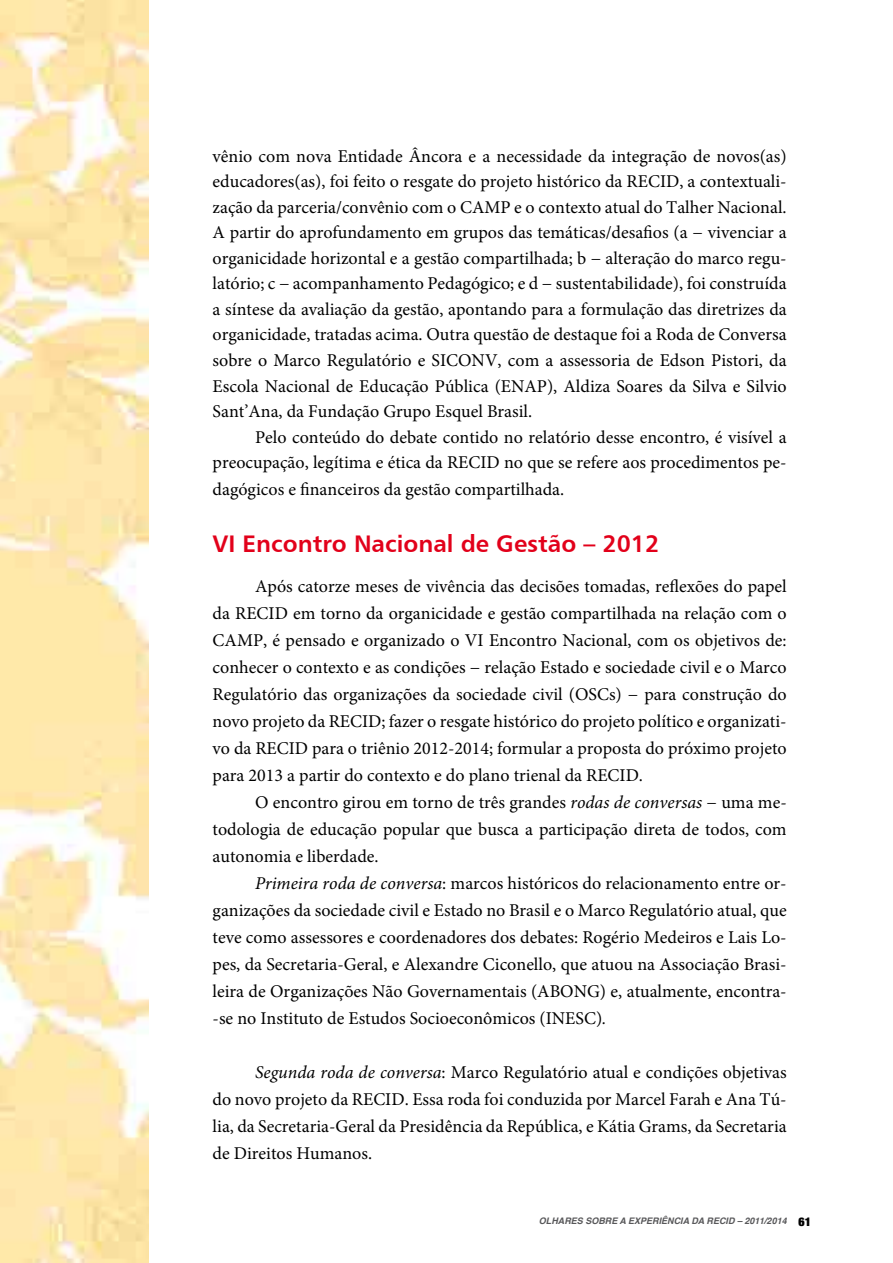
<style>
.page{position:relative;width:893px;height:1263px;background:#fff}
.page>*{position:absolute;margin:0;border:0;box-sizing:border-box;transform-origin:0 0}
.t1{font:24px "Humanist 777 BT Bold B";color:#e2001a}
.t2{font:18px/27px "Minion Pro";color:#000;text-align:justify}
.t3{font:italic 700 9px "Helvetica";color:#58585a}
.s1{font-style:italic}
.s2{font-family:"Helvetica Neue LT Std";font-weight:900;font-style:normal;font-stretch:condensed;font-size:12px;color:#000}
</style>
<div class="page">
<img style="left:0;top:0;width:149px;height:1263px">
<p class="t2" style="left:213px;top:143px;width:576px;line-height:25.5px">vênio com nova Entidade Âncora e a necessidade da integração de novos(as) educadores(as), foi feito o resgate do projeto histórico da RECID, a contextuali&shy;zação da parceria/convênio com o CAMP e o contexto atual do Talher Nacional.<br>A partir do aprofundamento em grupos das temáticas/desafios (a − vivenciar a organicidade horizontal e a gestão compartilhada; b − alteração do marco regu&shy;latório; c − acompanhamento Pedagógico; e d − sustentabilidade), foi construída a síntese da avaliação da gestão, apontando para a formulação das diretrizes da organicidade, tratadas acima. Outra questão de destaque foi a Roda de Conversa sobre o Marco Regulatório e SICONV, com a assessoria de Edson Pistori, da Escola Nacional de Educação Pública (ENAP), Aldiza Soares da Silva e Silvio Sant’Ana, da Fundação Grupo Esquel Brasil.</p>
<p class="t2" style="left:213px;top:424px;width:575px;line-height:26.2px;text-indent:43px">Pelo conteúdo do debate contido no relatório desse encontro, é visível a preocupação, legítima e ética da RECID no que se refere aos procedimentos pe&shy;dagógicos e financeiros da gestão compartilhada.</p>
<h1 class="t1" style="left:213px;top:528px;width:448px">VI Encontro Nacional de Gestão – 2012</h1>
<p class="t2" style="left:213px;top:572px;width:576px;text-indent:43px">Após catorze meses de vivência das decisões tomadas, reflexões do papel da RECID em torno da organicidade e gestão compartilhada na relação com o CAMP, é pensado e organizado o VI Encontro Nacional, com os objetivos de: conhecer o contexto e as condições − relação Estado e sociedade civil e o Marco Regulatório das organizações da sociedade civil (OSCs) − para construção do novo projeto da RECID; fazer o resgate histórico do projeto político e organizati&shy;vo da RECID para o triênio 2012-2014; formular a proposta do próximo projeto para 2013 a partir do contexto e do plano trienal da RECID.</p>
<p class="t2" style="left:213px;top:788px;width:576px;text-indent:43px">O encontro girou em torno de três grandes <span class="s1">rodas de conversas</span> − uma me&shy;todologia de educação popular que busca a participação direta de todos, com autonomia e liberdade.</p>
<p class="t2" style="left:213px;top:869px;width:576px;text-indent:43px"><span class="s1">Primeira roda de conversa</span>: marcos históricos do relacionamento entre or&shy;ganizações da sociedade civil e Estado no Brasil e o Marco Regulatório atual, que teve como assessores e coordenadores dos debates: Rogério Medeiros e Lais Lo&shy;pes, da Secretaria-Geral, e Alexandre Ciconello, que atuou na Associação Brasi&shy;leira de Organizações Não Governamentais (ABONG) e, atualmente, encontra--se no Instituto de Estudos Socioeconômicos (INESC)<span class="s1">.</span></p>
<p class="t2" style="left:213px;top:1058px;width:576px;text-indent:43px"><span class="s1">Segunda roda de conversa</span>: Marco Regulatório atual e condições objetivas do novo projeto da RECID. Essa roda foi conduzida por Marcel Farah e Ana Tú&shy;lia, da Secretaria-Geral da Presidência da República, e Kátia Grams, da Secretaria de Direitos Humanos.</p>
<p class="t3" style="left:539px;top:1213px;width:274px">OLHARES SOBRE A EXPERIÊNCIA DA RECID – 2011/2014 <span class="s2">61</span></p>
</div>
